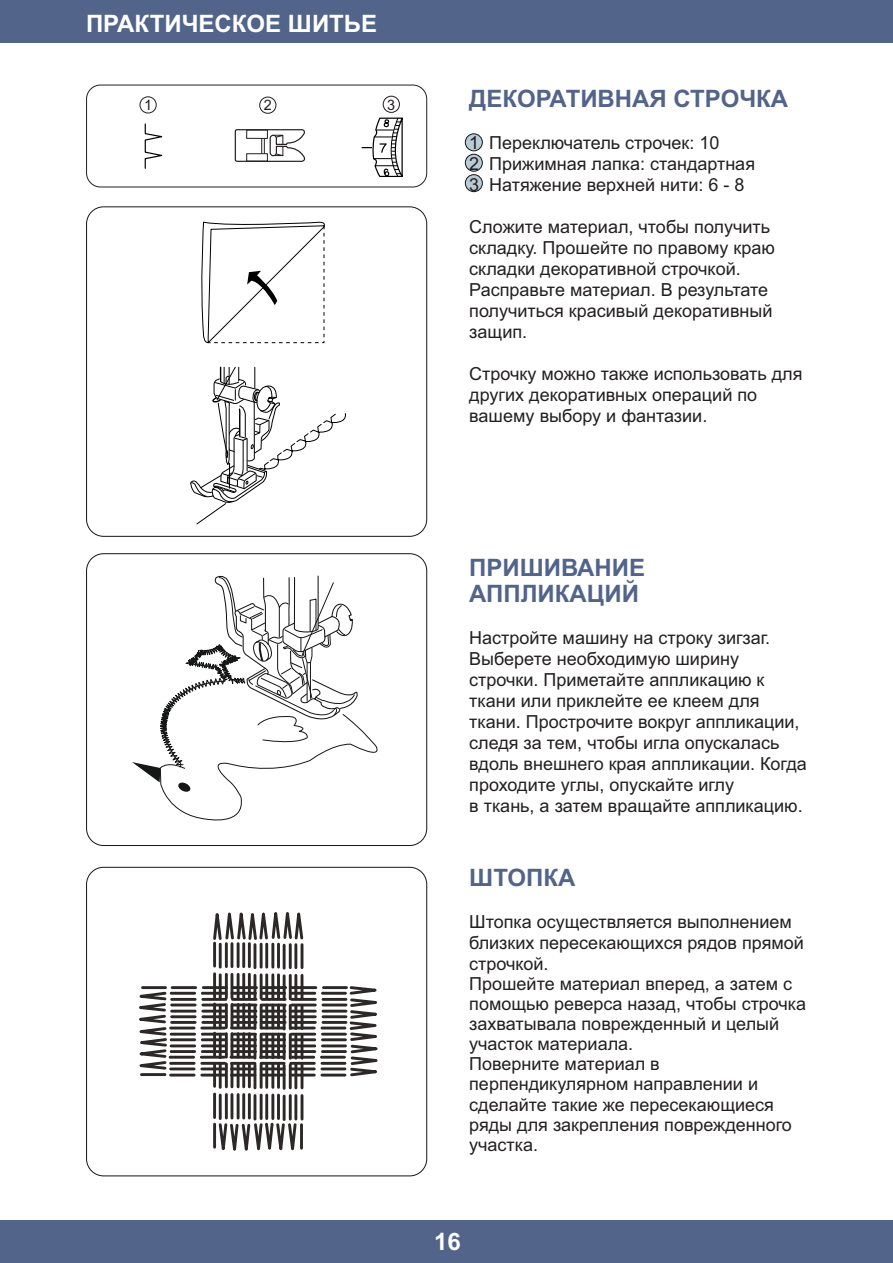
<style>
.page{position:relative;width:893px;height:1263px;background:#fff}
.page>*{position:absolute;margin:0;border:0;box-sizing:border-box;transform-origin:0 0}
.t1{font:700 24px/26.8px "Arial";color:#52648a}
.t2{font:700 24px "Arial";color:#fff}
.t3{font:18px/21px "Arial";color:#231f20}
.t4{font:14.4px "Arial";color:#231f20}
</style>
<div class="page">
<div style="left:0;top:0;width:893px;height:43px;background:#52648a"></div>
<div style="left:0;top:1220px;width:893px;height:43px;background:#52648a"></div>
<div style="left:465px;top:133px;width:18px;height:18px;background:#b8cbd6;border:1px solid #151616;border-radius:50%"></div>
<div style="left:465px;top:154px;width:18px;height:18px;background:#b8cbd6;border:1px solid #151616;border-radius:50%"></div>
<div style="left:465px;top:174px;width:18px;height:18px;background:#b8cbd6;border:1px solid #151616;border-radius:50%"></div>
<svg style="left:190px;top:222px;width:156px;height:303px"></svg>
<svg style="left:86px;top:84px;width:341px;height:104px"></svg>
<svg style="left:132px;top:575px;width:246px;height:246px"></svg>
<div style="left:86px;top:553px;width:341px;height:293px;border:1px solid #151616;border-radius:17px"></div>
<div style="left:86px;top:206px;width:341px;height:331px;border:1px solid #151616;border-radius:17px"></div>
<svg style="left:213px;top:912px;width:91px;height:239px"></svg>
<svg style="left:139px;top:984px;width:239px;height:94px"></svg>
<div style="left:86px;top:867px;width:341px;height:309px;border:1px solid #151616;border-radius:17px"></div>
<h1 class="t2" style="left:86px;top:15px;width:293px">ПРАКТИЧЕСКОЕ ШИТЬЕ</h1>
<p class="t4" style="left:144px;top:100px;width:10px">1</p>
<p class="t4" style="left:264px;top:100px;width:10px">2</p>
<p class="t4" style="left:387px;top:99px;width:10px">3</p>
<h1 class="t1" style="left:469px;top:87px;width:320px">ДЕКОРАТИВНАЯ СТРОЧКА</h1>
<p class="t3" style="left:469px;top:134px;width:287px">1 Переключатель строчек: 10<br>2 Прижимная лапка: стандартная<br>3 Натяжение верхней нити: 6 - 8</p>
<p class="t3" style="left:469px;top:218px;width:307px">Сложите материал, чтобы получить складку. Прошейте по правому краю складки декоративной строчкой.<br>Расправьте материал. В результате получиться красивый декоративный защип.</p>
<p class="t3" style="left:469px;top:365px;width:335px">Строчку можно также использовать для других декоративных операций по вашему выбору и фантазии.</p>
<h1 class="t1" style="left:469px;top:556px;width:177px">ПРИШИВАНИЕ<br>АППЛИКАЦИЙ</h1>
<p class="t3" style="left:469px;top:629px;width:339px">Настройте машину на строку зигзаг.<br>Выберете необходимую ширину строчки. Приметайте аппликацию к ткани или приклейте ее клеем для ткани. Прострочите вокруг аппликации, следя за тем, чтобы игла опускалась вдоль внешнего края аппликации. Когда проходите углы, опускайте иглу<br>в ткань, а затем вращайте аппликацию.</p>
<h1 class="t1" style="left:469px;top:866px;width:108px">ШТОПКА</h1>
<p class="t3" style="left:469px;top:913px;width:338px;line-height:20.2px">Штопка осуществляется выполнением близких пересекающихся рядов прямой строчкой.<br>Прошейте материал вперед, а затем с помощью реверса назад, чтобы строчка захватывала поврежденный и целый участок материала.<br>Поверните материал в перпендикулярном направлении и сделайте такие же пересекающиеся ряды для закрепления поврежденного участка.</p>
<h1 class="t2" style="left:434px;top:1233px;width:28px">16</h1>
</div>
